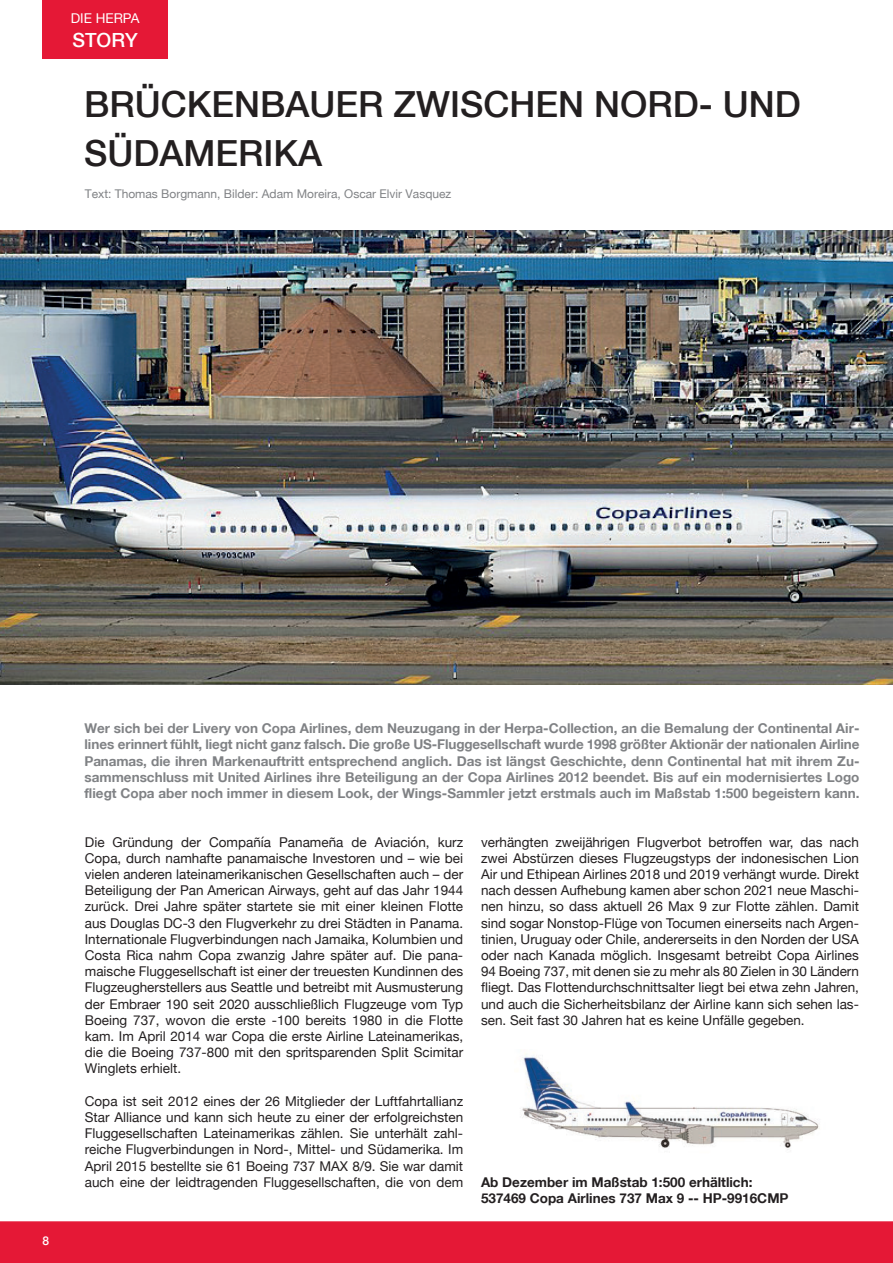
<style>
.page{position:relative;width:893px;height:1263px;background:#fff}
.page>*{position:absolute;margin:0;border:0;box-sizing:border-box;transform-origin:0 0}
.Headline_1{font:500 36px/48.6px "Helvetica Neue";color:#231f20}
.t1{font:500 19.5px "Helvetica Neue";color:#fff}
.Fliesstext{font:13.5px/16.2px "Helvetica Neue";color:#231f20;text-align:justify}
.Copy{font:700 13.5px/16.2px "Helvetica Neue";color:#808285;text-align:justify}
.Fliesstext-2{font:700 13.5px/16.2px "Helvetica Neue";color:#231f20}
.t2{font:13.5px "Helvetica Neue";color:#fff}
.Redaktionsangaben{font:12px "Helvetica Neue";color:#808285}
.t3{font:500 12px "Helvetica Neue";color:#fff}
</style>
<div class="page">
<img style="left:0;top:231px;width:893px;height:453px">
<img style="left:521px;top:1053px;width:299px;height:97px">
<div style="left:0;top:1221px;width:893px;height:42px;background:#e51836"></div>
<div style="left:43px;top:0;width:125px;height:58px;background:#e51836"></div>
<p class="t2" style="left:71px;top:9px;width:70px">DIE HERPA</p>
<h2 class="t1" style="left:72px;top:28px;width:67px">STORY</h2>
<p class="Headline_1" style="left:84px;top:80px;width:718px">BRÜCKENBAUER ZWISCHEN NORD- UND<br>SÜDAMERIKA</p>
<p class="Redaktionsangaben" style="left:85px;top:187px;width:368px">Text: Thomas Borgmann, Bilder: Adam Moreira, Oscar Elvir Vasquez</p>
<p class="t3" style="left:43px;top:1233px;width:8px">8</p>
<p class="Copy" style="left:84px;top:720px;width:777px">Wer sich bei der Livery von Copa Airlines, dem Neuzugang in der Herpa-Collection, an die Bemalung der Continental Air&shy;lines erinnert fühlt, liegt nicht ganz falsch. Die große US-Fluggesellschaft wurde 1998 größter Aktionär der nationalen Airline Panamas, die ihren Markenauftritt entsprechend anglich. Das ist längst Geschichte, denn Continental hat mit ihrem Zu&shy;sammenschluss mit United Airlines ihre Beteiligung an der Copa Airlines 2012 beendet. Bis auf ein modernisiertes Logo fliegt Copa aber noch immer in diesem Look, der Wings-Sammler jetzt erstmals auch im Maßstab 1:500 begeistern kann.</p>
<p class="Fliesstext" style="left:481px;top:834px;width:379px">verhängten zweijährigen Flugverbot betroffen war, das nach zwei Abstürzen dieses Flugzeugstyps der indonesischen Lion Air und Ethipean Airlines 2018 und 2019 verhängt wurde. Direkt nach dessen Aufhebung kamen aber schon 2021 neue Maschi&shy;nen hinzu, so dass aktuell 26 Max 9 zur Flotte zählen. Damit sind sogar Nonstop-Flüge von Tocumen einerseits nach Argen&shy;tinien, Uruguay oder Chile, andererseits in den Norden der USA oder nach Kanada möglich. Insgesamt betreibt Copa Airlines 94 Boeing 737, mit denen sie zu mehr als 80 Zielen in 30 Ländern fliegt. Das Flottendurchschnittsalter liegt bei etwa zehn Jahren, und auch die Sicherheitsbilanz der Airline kann sich sehen las&shy;sen. Seit fast 30 Jahren hat es keine Unfälle gegeben.</p>
<p class="Fliesstext" style="left:85px;top:834px;width:380px">Die Gründung der Compañía Panameña de Aviación, kurz Copa, durch namhafte panamaische Investoren und – wie bei vielen anderen lateinamerikanischen Gesellschaften auch – der Beteiligung der Pan American Airways, geht auf das Jahr 1944 zurück. Drei Jahre später startete sie mit einer kleinen Flotte aus Douglas DC-3 den Flugverkehr zu drei Städten in Panama.<br>Internationale Flugverbindungen nach Jamaika, Kolumbien und Costa Rica nahm Copa zwanzig Jahre später auf. Die pana&shy;maische Fluggesellschaft ist einer der treuesten Kundinnen des Flugzeugherstellers aus Seattle und betreibt mit Ausmusterung der Embraer 190 seit 2020 ausschließlich Flugzeuge vom Typ Boeing 737, wovon die erste -100 bereits 1980 in die Flotte kam. Im April 2014 war Copa die erste Airline Lateinamerikas, die die Boeing 737-800 mit den spritsparenden Split Scimitar Winglets erhielt.</p>
<p class="Fliesstext" style="left:85px;top:1094px;width:380px">Copa ist seit 2012 eines der 26 Mitglieder der Luftfahrtallianz Star Alliance und kann sich heute zu einer der erfolgreichsten Fluggesellschaften Lateinamerikas zählen. Sie unterhält zahl&shy;reiche Flugverbindungen in Nord-, Mittel- und Südamerika. Im April 2015 bestellte sie 61 Boeing 737 MAX 8/9. Sie war damit auch eine der leidtragenden Fluggesellschaften, die von dem</p>
<p class="Fliesstext-2" style="left:481px;top:1174px;width:309px">Ab Dezember im Maßstab 1:500 erhältlich:<br>537469 Copa Airlines 737 Max 9 -- HP-9916CMP</p>
</div>
